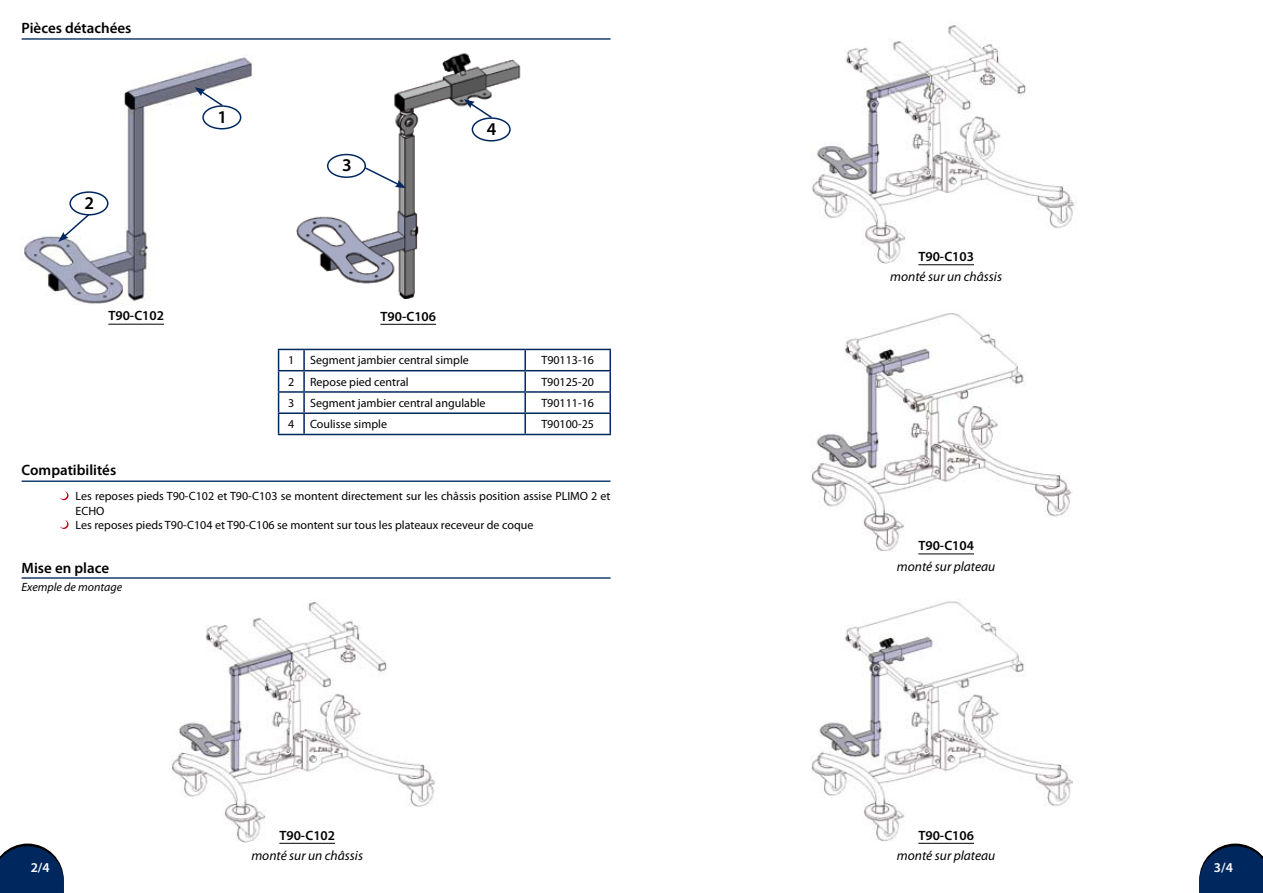
<style>
.page{position:relative;width:1263px;height:893px;background:#fff}
.page>*{position:absolute;margin:0;border:0;box-sizing:border-box;transform-origin:0 0}
.t1{font:600 18px "Myriad Pro";color:#000}
.t2{font:600 15px "Myriad Pro";color:#000}
.t3{font:italic 13.5px "Myriad Pro";color:#000}
.t4{font:600 13.5px "Myriad Pro";color:#000}
.t5{font:600 13.5px "Myriad Pro";color:#fff}
.t6{font:12px/14.4px "Myriad Pro";color:#000}
.t7{font:italic 12px "Myriad Pro";color:#000}
</style>
<div class="page">
<svg style="left:1199px;top:843px;width:64px;height:50px;background:#22436e"></svg>
<svg style="left:0;top:843px;width:64px;height:50px;background:#22436e"></svg>
<hr style="left:380px;top:324px;width:56px;height:1px;background:#000">
<img style="left:296px;top:53px;width:225px;height:246px">
<img style="left:20px;top:54px;width:233px;height:250px">
<hr style="left:22px;top:38px;width:589px;height:2px;background:#00285e">
<svg style="left:363px;top:166px;width:43px;height:22px"></svg>
<div style="left:202px;top:105px;width:39px;height:24px;border:2px solid #00285e;border-radius:50%"></div>
<div style="left:472px;top:117px;width:39px;height:25px;border:2px solid #00285e;border-radius:50%"></div>
<div style="left:327px;top:154px;width:39px;height:24px;border:2px solid #00285e;border-radius:50%"></div>
<svg style="left:195px;top:87px;width:29px;height:20px"></svg>
<svg style="left:464px;top:99px;width:30px;height:21px"></svg>
<hr style="left:304px;top:349px;width:221px;height:1px;background:#00285e">
<hr style="left:525px;top:349px;width:86px;height:1px;background:#00285e">
<hr style="left:524px;top:350px;width:2px;height:20px;background:#00285e">
<hr style="left:609px;top:350px;width:2px;height:20px;background:#00285e">
<hr style="left:304px;top:370px;width:221px;height:1px;background:#00285e">
<hr style="left:525px;top:370px;width:86px;height:1px;background:#00285e">
<hr style="left:524px;top:371px;width:2px;height:20px;background:#00285e">
<hr style="left:609px;top:371px;width:2px;height:20px;background:#00285e">
<hr style="left:304px;top:391px;width:221px;height:2px;background:#00285e">
<hr style="left:525px;top:391px;width:86px;height:2px;background:#00285e">
<svg style="left:524px;top:393px;width:2px;height:19px"></svg>
<svg style="left:609px;top:393px;width:2px;height:19px"></svg>
<hr style="left:304px;top:412px;width:221px;height:2px;background:#00285e">
<hr style="left:525px;top:412px;width:86px;height:2px;background:#00285e">
<hr style="left:524px;top:414px;width:2px;height:20px;background:#00285e">
<hr style="left:609px;top:414px;width:2px;height:20px;background:#00285e">
<svg style="left:278px;top:349px;width:27px;height:86px"></svg>
<hr style="left:304px;top:434px;width:221px;height:1px;background:#00285e">
<hr style="left:525px;top:434px;width:86px;height:1px;background:#00285e">
<hr style="left:108px;top:324px;width:56px;height:1px;background:#000">
<svg style="left:60px;top:491px;width:9px;height:9px"></svg>
<svg style="left:60px;top:520px;width:9px;height:9px"></svg>
<hr style="left:22px;top:480px;width:589px;height:2px;background:#00285e">
<div style="left:69px;top:191px;width:39px;height:25px;border:2px solid #00285e;border-radius:50%"></div>
<svg style="left:58px;top:212px;width:33px;height:30px"></svg>
<hr style="left:22px;top:577px;width:589px;height:2px;background:#00285e">
<img style="left:172px;top:602px;width:264px;height:240px">
<img style="left:811px;top:25px;width:266px;height:239px">
<img style="left:811px;top:601px;width:261px;height:241px">
<img style="left:811px;top:313px;width:261px;height:239px">
<hr style="left:279px;top:843px;width:56px;height:1px;background:#000">
<hr style="left:918px;top:264px;width:56px;height:1px;background:#000">
<hr style="left:918px;top:843px;width:56px;height:1px;background:#000">
<hr style="left:918px;top:554px;width:56px;height:1px;background:#000">
<p class="t2" style="left:22px;top:18px;width:111px">Pièces détachées</p>
<h1 class="t1" style="left:85px;top:191px;width:11px">2</h1>
<p class="t4" style="left:108px;top:307px;width:57px">T90-C102</p>
<h1 class="t1" style="left:217px;top:105px;width:11px">1</h1>
<p class="t2" style="left:22px;top:460px;width:96px">Compatibilités</p>
<h1 class="t1" style="left:342px;top:154px;width:11px">3</h1>
<h1 class="t1" style="left:487px;top:117px;width:11px">4</h1>
<p class="t4" style="left:380px;top:307px;width:57px">T90-C106</p>
<p class="t6" style="left:288px;top:353px;width:8px">1</p>
<p class="t6" style="left:310px;top:353px;width:160px">Segment jambier central simple</p>
<p class="t6" style="left:541px;top:353px;width:54px">T90113-16</p>
<p class="t6" style="left:288px;top:374px;width:8px">2</p>
<p class="t6" style="left:310px;top:374px;width:100px">Repose pied central</p>
<p class="t6" style="left:541px;top:374px;width:54px">T90125-20</p>
<p class="t6" style="left:288px;top:396px;width:8px">3</p>
<p class="t6" style="left:310px;top:396px;width:177px">Segment jambier central angulable</p>
<p class="t6" style="left:541px;top:396px;width:54px">T90111-16</p>
<p class="t6" style="left:288px;top:417px;width:8px">4</p>
<p class="t6" style="left:310px;top:417px;width:78px">Coulisse simple</p>
<p class="t6" style="left:541px;top:417px;width:54px">T90100-25</p>
<p class="t6" style="left:76px;top:489px;width:536px">Les reposes pieds T90-C102 et T90-C103 se montent directement sur les châssis position assise PLIMO 2 et<br>ECHO<br>Les reposes pieds T90-C104 et T90-C106 se montent sur tous les plateaux receveur de coque</p>
<p class="t2" style="left:22px;top:559px;width:89px">Mise en place</p>
<p class="t7" style="left:22px;top:580px;width:102px">Exemple de montage</p>
<p class="t4" style="left:918px;top:248px;width:57px">T90-C103</p>
<p class="t3" style="left:890px;top:269px;width:113px">monté sur un châssis</p>
<p class="t4" style="left:918px;top:537px;width:57px">T90-C104</p>
<p class="t3" style="left:897px;top:558px;width:100px">monté sur plateau</p>
<p class="t4" style="left:279px;top:826px;width:57px">T90-C102</p>
<p class="t3" style="left:251px;top:847px;width:113px">monté sur un châssis</p>
<p class="t4" style="left:918px;top:826px;width:57px">T90-C106</p>
<p class="t3" style="left:897px;top:847px;width:100px">monté sur plateau</p>
<p class="t5" style="left:31px;top:859px;width:21px">2/4</p>
<p class="t5" style="left:1214px;top:859px;width:21px">3/4</p>
</div>
